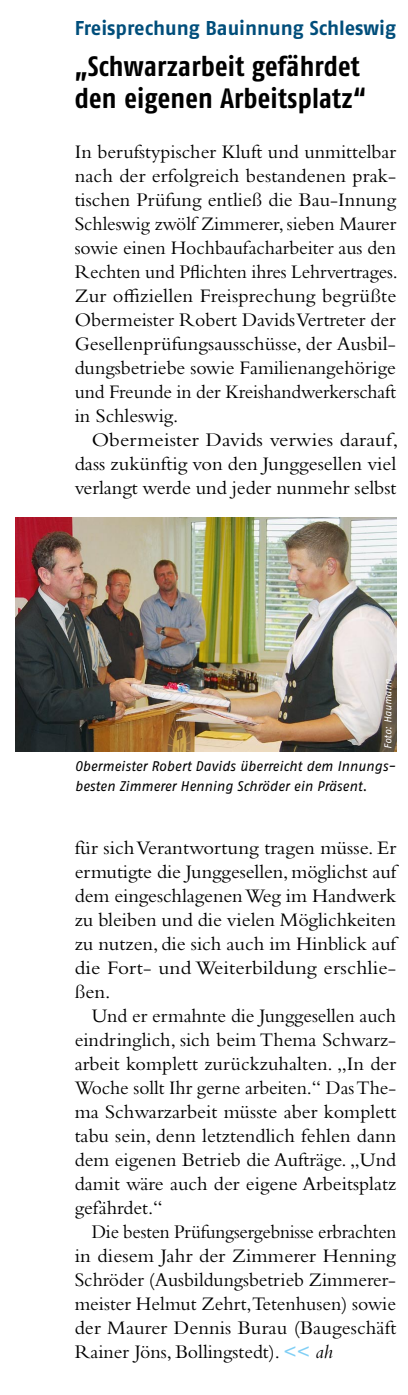
<style>
.page{position:relative;width:408px;height:1395px;background:#fff}
.page>*{position:absolute;margin:0;border:0;box-sizing:border-box;transform-origin:0 0}
.t1{font:700 28px/32px "Fago Co";letter-spacing:.01em;color:#000}
.t2{font:20px/24px "Bembo Std";color:#000;text-align:justify}
.t3{font:20px/24px "Bembo Std";color:#000;text-align:justify;scale:.95 1}
.t4{font:20px/24px "Bembo Std";color:#000;text-align:justify;scale:1.06 1}
.t5{font:700 20px "Fago No";letter-spacing:-.005em;color:#004e7b}
.t6{font:italic 14px/20px "Fago No";letter-spacing:-.005em;color:#000}
.t7{font:italic 10px "Fago No";color:#fff}
.s1{font-weight:700;color:#81cff5}
.s2{font-style:italic}
</style>
<div class="page">
<img style="left:16px;top:518px;width:380px;height:234px">
<p class="t5" style="left:75px;top:17px;width:323px">Freisprechung Bauinnung Schleswig</p>
<h1 class="t1" style="left:75px;top:50px;width:293px">„Schwarzarbeit gefährdet den eigenen Arbeitsplatz“</h1>
<p class="t2" style="left:75px;top:139px;width:324px">In berufstypischer Kluft und unmittelbar nach der erfolgreich bestandenen prak&shy;tischen Prüfung entließ die Bau-Innung Schleswig zwölf Zimmerer, sieben Maurer sowie einen Hochbaufacharbeiter aus den Rechten und Pflichten ihres Lehrvertrages.<br>Zur offiziellen Freisprechung begrüßte Obermeister Robert Davids Vertreter der Gesellenprüfungsausschüsse, der Ausbil&shy;dungsbetriebe sowie Familienangehörige und Freunde in der Kreishandwerkerschaft in Schleswig.</p>
<p class="t4" style="left:75px;top:427px;width:306px;text-indent:17px">Obermeister Davids verwies darauf, dass zukünftig von den Junggesellen viel verlangt werde und jeder nunmehr selbst</p>
<p class="t7" style="left:382px;top:749px;width:71px;rotate:-90deg">Foto: Haumann</p>
<p class="t6" style="left:75px;top:756px;width:322px">Obermeister Robert Davids überreicht dem Innungs&shy;besten Zimmerer Henning Schröder ein Präsent.</p>
<p class="t2" style="left:75px;top:835px;width:323px">für sich Verantwortung tragen müsse. Er ermutigte die Junggesellen, möglichst auf dem eingeschlagenen Weg im Handwerk zu bleiben und die vielen Möglichkeiten zu nutzen, die sich auch im Hinblick auf die Fort- und Weiterbildung erschlie&shy;ßen.</p>
<p class="t2" style="left:75px;top:1003px;width:323px;text-indent:17px">Und er ermahnte die Junggesellen auch eindringlich, sich beim Thema Schwarz&shy;arbeit komplett zurückzuhalten. „In der Woche sollt Ihr gerne arbeiten.“ Das The&shy;ma Schwarzarbeit müsste aber komplett tabu sein, denn letztendlich fehlen dann dem eigenen Betrieb die Aufträge. „Und damit wäre auch der eigene Arbeitsplatz gefährdet.“</p>
<p class="t3" style="left:75px;top:1219px;width:340px;text-indent:17px">Die besten Prüfungsergebnisse erbrachten in diesem Jahr der Zimmerer Henning Schröder (Ausbildungsbetrieb Zimmerer&shy;meister Helmut Zehrt,Tetenhusen) sowie der Maurer Dennis Burau (Baugeschäft Rainer Jöns, Bollingstedt). <span class="s1">&lt;&lt;</span> <span class="s2">ah</span></p>
</div>
